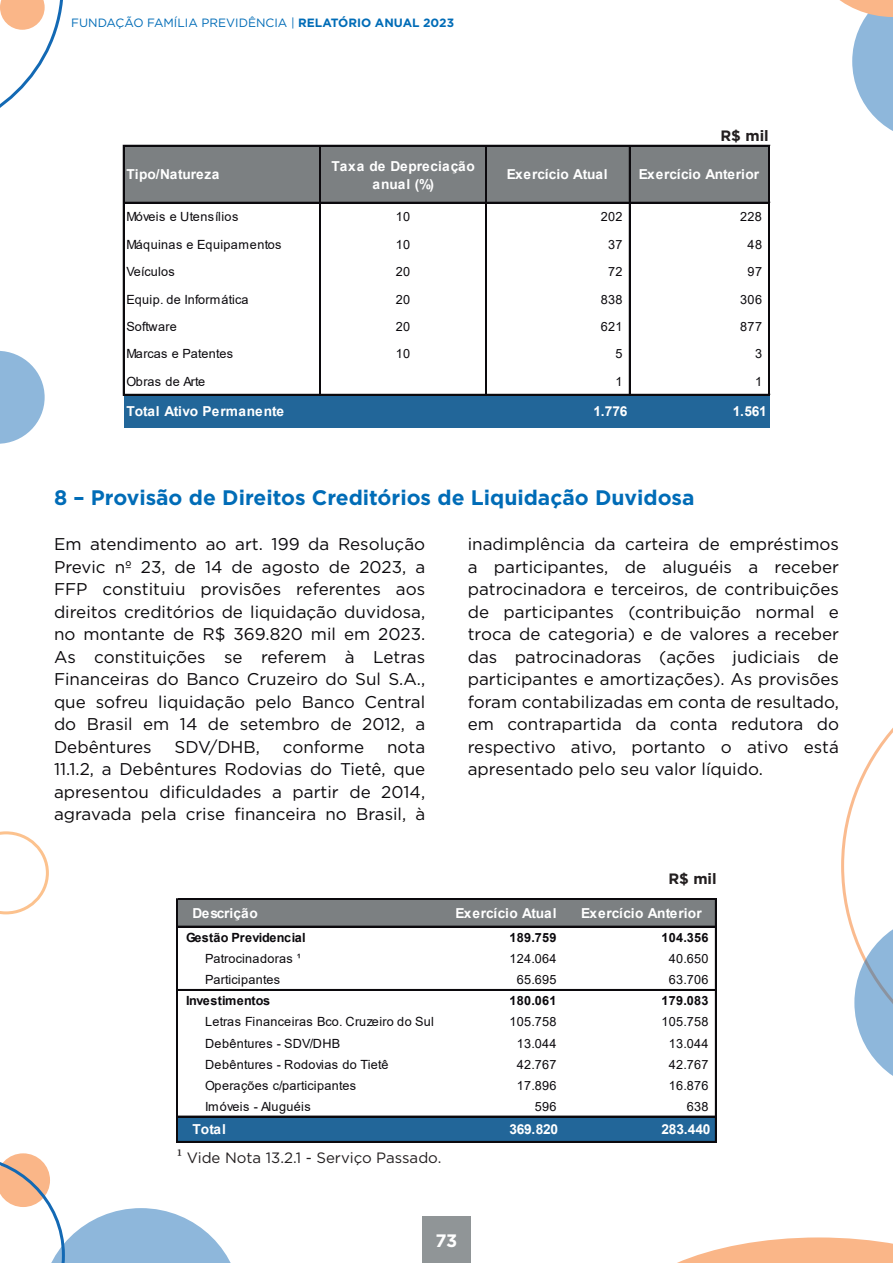
<style>
.page{position:relative;width:893px;height:1263px;background:#fff}
.page>*{position:absolute;margin:0;border:0;box-sizing:border-box;transform-origin:0 0}
.t1{font:700 21px "Gotham";color:#006cb7}
.t2{font:700 18px "Gotham";color:#fff}
.t3{font:16.95px/22.5px "Gotham";color:#0b090c;text-align:justify}
.t4{font:15px "Gotham";color:#231f20}
.t5{font:700 15px "Gotham";color:#231f20}
.t6{font:700 13.65px/18px "Arial";letter-spacing:.005em;color:#fff;text-align:center}
.t7{font:12.6px "Arial";letter-spacing:.025em;color:#0b090d}
.t8{font:700 12.6px "Arial";letter-spacing:.025em;color:#0b090d}
.t9{font:12.6px "Arial";color:#0b090d}
.t10{font:700 12.6px "Arial";letter-spacing:-.015em;color:#0b090d}
.t11{font:12px "Gotham";color:#006cb7}
.s1{font-weight:700}
.s2{font-family:"Minion Pro";font-size:18px}
</style>
<div class="page">
<svg style="left:841px;top:727px;width:52px;height:349px"></svg>
<svg style="left:0;top:351px;width:45px;height:93px"></svg>
<svg style="left:0;top:831px;width:49px;height:83px"></svg>
<svg style="left:0;top:0;width:63px;height:108px"></svg>
<svg style="left:839px;top:0;width:54px;height:131px"></svg>
<svg style="left:677px;top:1237px;width:216px;height:26px"></svg>
<svg style="left:0;top:1153px;width:231px;height:110px"></svg>
<div style="left:178px;top:900px;width:538px;height:27px;background:#7c8082"></div>
<div style="left:178px;top:1116px;width:538px;height:26px;background:#269"></div>
<hr style="left:176px;top:899px;width:1px;height:243px;background:#0b090d">
<hr style="left:177px;top:899px;width:1px;height:243px;background:#0b090d">
<hr style="left:715px;top:900px;width:1px;height:242px;background:#0b090d">
<hr style="left:178px;top:898px;width:538px;height:1px;background:#0b090d">
<hr style="left:178px;top:899px;width:538px;height:1px;background:#0b090d">
<hr style="left:178px;top:926px;width:538px;height:1px;background:#0b090d">
<hr style="left:178px;top:989px;width:538px;height:1px;background:#0b090d">
<hr style="left:178px;top:1116px;width:538px;height:1px;background:#0b090d">
<hr style="left:178px;top:1141px;width:538px;height:1px;background:#0b090d">
<div style="left:124px;top:146px;width:646px;height:57px;background:#7c8082"></div>
<div style="left:124px;top:394px;width:646px;height:34px;background:#269"></div>
<hr style="left:123px;top:145px;width:1px;height:250px;background:#0b090d">
<hr style="left:319px;top:146px;width:1px;height:249px;background:#0b090d">
<hr style="left:320px;top:146px;width:1px;height:249px;background:#0b090d">
<hr style="left:485px;top:146px;width:1px;height:249px;background:#0b090d">
<hr style="left:486px;top:146px;width:1px;height:249px;background:#0b090d">
<hr style="left:629px;top:146px;width:1px;height:249px;background:#0b090d">
<hr style="left:768px;top:146px;width:1px;height:249px;background:#0b090d">
<hr style="left:769px;top:146px;width:1px;height:249px;background:#0b090d">
<hr style="left:124px;top:145px;width:646px;height:1px;background:#0b090d">
<hr style="left:124px;top:202px;width:646px;height:1px;background:#0b090d">
<hr style="left:124px;top:394px;width:646px;height:1px;background:#0b090d">
<div style="left:422px;top:1216px;width:49px;height:47px;background:#909597"></div>
<p class="t11" style="left:71px;top:15px;width:384px">FUNDAÇÃO FAMÍLIA PREVIDÊNCIA | <span class="s1">RELATÓRIO ANUAL 2023</span></p>
<p class="t5" style="left:720px;top:126px;width:50px">R$ mil</p>
<p class="t6" style="left:126px;top:165px;width:95px">Tipo/Natureza</p>
<p class="t6" style="left:331px;top:157px;width:145px">Taxa de Depreciação anual (%)</p>
<p class="t6" style="left:507px;top:165px;width:102px">Exercício Atual</p>
<p class="t6" style="left:639px;top:165px;width:122px">Exercício Anterior</p>
<p class="t7" style="left:126px;top:208px;width:113px">Móveis e Utensílios</p>
<p class="t7" style="left:396px;top:208px;width:16px">10</p>
<p class="t7" style="left:601px;top:208px;width:23px">202</p>
<p class="t7" style="left:740px;top:208px;width:23px">228</p>
<p class="t7" style="left:126px;top:236px;width:157px">Máquinas e Equipamentos</p>
<p class="t7" style="left:396px;top:236px;width:16px">10</p>
<p class="t7" style="left:608px;top:236px;width:16px">37</p>
<p class="t7" style="left:748px;top:236px;width:16px">48</p>
<p class="t7" style="left:126px;top:263px;width:50px">Veículos</p>
<p class="t7" style="left:396px;top:263px;width:16px">20</p>
<p class="t7" style="left:608px;top:263px;width:16px">72</p>
<p class="t7" style="left:748px;top:263px;width:16px">97</p>
<p class="t7" style="left:126px;top:290px;width:124px">Equip. de Informática</p>
<p class="t7" style="left:396px;top:290px;width:16px">20</p>
<p class="t7" style="left:601px;top:290px;width:23px">838</p>
<p class="t7" style="left:740px;top:290px;width:23px">306</p>
<p class="t9" style="left:126px;top:318px;width:52px">Software</p>
<p class="t7" style="left:396px;top:318px;width:16px">20</p>
<p class="t7" style="left:601px;top:318px;width:23px">621</p>
<p class="t7" style="left:740px;top:318px;width:23px">877</p>
<p class="t7" style="left:126px;top:345px;width:108px">Marcas e Patentes</p>
<p class="t7" style="left:396px;top:345px;width:16px">10</p>
<p class="t7" style="left:616px;top:345px;width:9px">5</p>
<p class="t7" style="left:755px;top:345px;width:9px">3</p>
<p class="t9" style="left:126px;top:373px;width:80px">Obras de Arte</p>
<p class="t7" style="left:616px;top:373px;width:9px">1</p>
<p class="t7" style="left:755px;top:373px;width:9px">1</p>
<p class="t6" style="left:126px;top:403px;width:159px">Total Ativo Permanente</p>
<p class="t6" style="left:593px;top:403px;width:36px">1.776</p>
<p class="t6" style="left:733px;top:403px;width:36px">1.561</p>
<p class="t1" style="left:54px;top:484px;width:642px">8 – Provisão de Direitos Creditórios de Liquidação Duvidosa</p>
<p class="t3" style="left:54px;top:532px;width:373px">Em atendimento ao art. 199 da Resolução Previc nº 23, de 14 de agosto de 2023, a FFP constituiu provisões referentes aos direitos creditórios de liquidação duvidosa, no montante de R$ 369.820 mil em 2023.<br>As constituições se referem à Letras Financeiras do Banco Cruzeiro do Sul S.A., que sofreu liquidação pelo Banco Central do Brasil em 14 de setembro de 2012, a Debêntures</p>
<p class="t3" style="left:468px;top:533px;width:373px">inadimplência da carteira de empréstimos a participantes, de aluguéis a receber patrocinadora e terceiros, de contribuições de participantes (contribuição normal e troca de categoria) e de valores a receber das patrocinadoras (ações judiciais de participantes e amortizações). As provisões foram contabilizadas em conta de resultado, em contrapartida da conta redutora do respectivo ativo, portanto o ativo está apresentado pelo seu valor líquido.</p>
<p class="t3" style="left:175px;top:735px;width:87px">SDV/DHB,</p>
<p class="t3" style="left:283px;top:735px;width:83px">conforme</p>
<p class="t3" style="left:54px;top:735px;width:373px;text-indent:333px">nota 11.1.2, a Debêntures Rodovias do Tietê, que apresentou dificuldades a partir de 2014, agravada pela crise financeira no Brasil, à</p>
<p class="t6" style="left:192px;top:904px;width:67px">Descrição</p>
<p class="t5" style="left:668px;top:869px;width:50px">R$ mil</p>
<p class="t6" style="left:455px;top:904px;width:103px">Exercício Atual</p>
<p class="t6" style="left:581px;top:904px;width:122px">Exercício Anterior</p>
<p class="t8" style="left:186px;top:929px;width:121px">Gestão Previdencial</p>
<p class="t8" style="left:509px;top:929px;width:49px">189.759</p>
<p class="t8" style="left:661px;top:929px;width:49px">104.356</p>
<p class="t7" style="left:205px;top:950px;width:98px">Patrocinadoras ¹</p>
<p class="t7" style="left:509px;top:950px;width:49px">124.064</p>
<p class="t7" style="left:669px;top:950px;width:41px">40.650</p>
<p class="t7" style="left:205px;top:971px;width:76px">Participantes</p>
<p class="t7" style="left:517px;top:971px;width:41px">65.695</p>
<p class="t7" style="left:669px;top:971px;width:41px">63.706</p>
<p class="t10" style="left:186px;top:992px;width:86px">Investimentos</p>
<p class="t8" style="left:509px;top:992px;width:49px">180.061</p>
<p class="t8" style="left:661px;top:992px;width:49px">179.083</p>
<p class="t7" style="left:205px;top:1013px;width:230px">Letras Financeiras Bco. Cruzeiro do Sul</p>
<p class="t7" style="left:509px;top:1013px;width:49px">105.758</p>
<p class="t7" style="left:661px;top:1013px;width:49px">105.758</p>
<p class="t7" style="left:205px;top:1034px;width:137px">Debêntures - SDV/DHB</p>
<p class="t7" style="left:517px;top:1034px;width:41px">13.044</p>
<p class="t7" style="left:669px;top:1034px;width:41px">13.044</p>
<p class="t7" style="left:205px;top:1055px;width:185px">Debêntures - Rodovias do Tietê</p>
<p class="t7" style="left:517px;top:1055px;width:41px">42.767</p>
<p class="t7" style="left:669px;top:1055px;width:41px">42.767</p>
<p class="t7" style="left:205px;top:1076px;width:153px">Operações c/participantes</p>
<p class="t7" style="left:517px;top:1076px;width:41px">17.896</p>
<p class="t7" style="left:669px;top:1076px;width:41px">16.876</p>
<p class="t7" style="left:205px;top:1098px;width:107px">Imóveis - Aluguéis</p>
<p class="t7" style="left:535px;top:1098px;width:23px">596</p>
<p class="t7" style="left:687px;top:1098px;width:23px">638</p>
<p class="t6" style="left:509px;top:1120px;width:50px">369.820</p>
<p class="t6" style="left:662px;top:1120px;width:50px">283.440</p>
<p class="t6" style="left:192px;top:1120px;width:35px">Total</p>
<p class="t4" style="left:177px;top:1148px;width:266px"><span class="s2">¹</span> Vide Nota 13.2.1 - Serviço Passado.</p>
<p class="t2" style="left:435px;top:1228px;width:23px">73</p>
</div>
